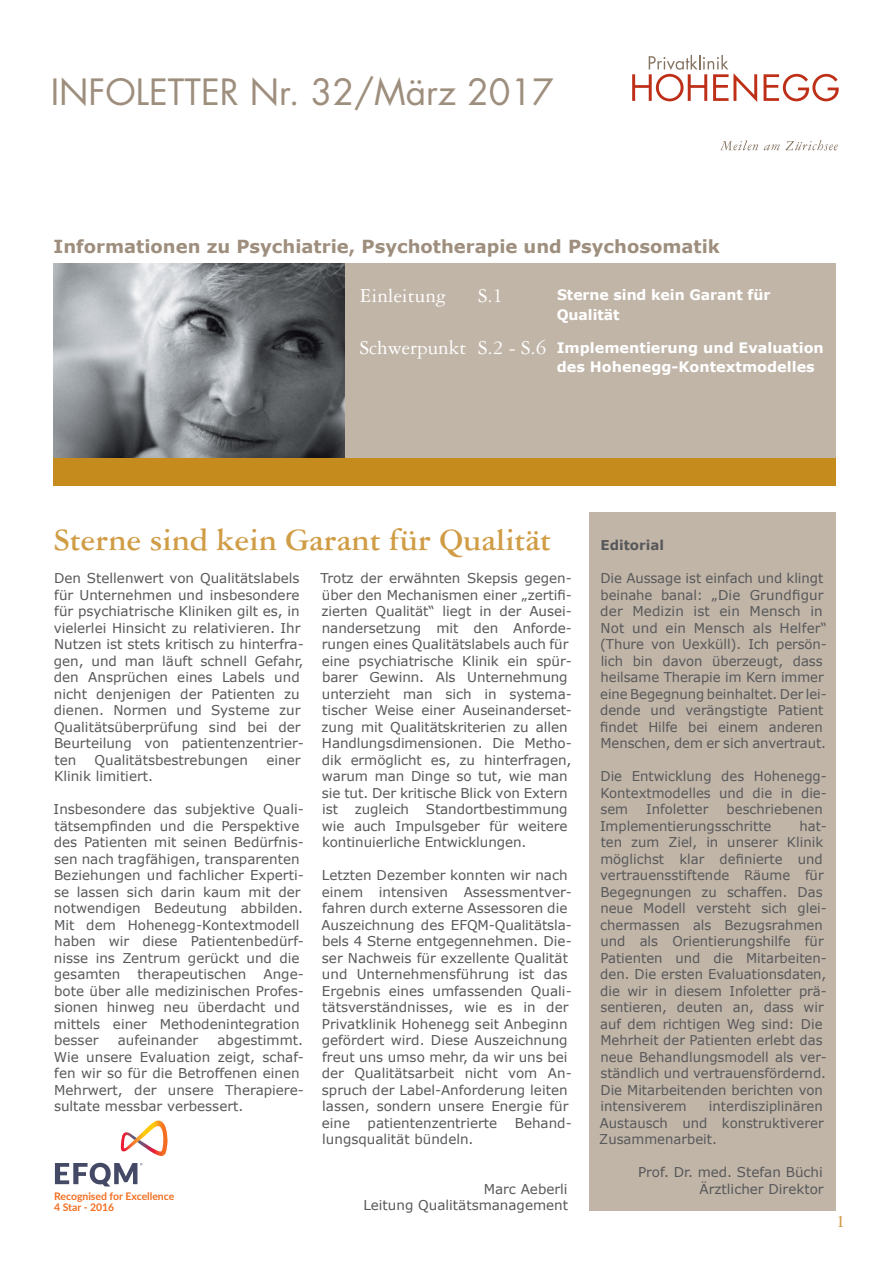
<style>
.page{position:relative;width:893px;height:1263px;background:#fff}
.page>*{position:absolute;margin:0;border:0;box-sizing:border-box;transform-origin:0 0}
.t1{font:35.25px "Futura";color:#9e8e7d}
.t2{font:700 33px "Garamond Three";color:#d09d46}
.t3{font:21px "Garamond Three";color:#fff}
.t4{font:700 18px "Verdana";color:#9e8e7d}
.t5{font:700 18px "Garamond Three";color:#d09d46}
.t6{font:700 14.4px/19.5px "Verdana";color:#fff}
.t7{font:13.5px/16.5px "Verdana";color:#57585a}
.t8{font:700 13.5px "Verdana";color:#57585a}
.t9{font:700 10.5px/10.6px "Lato";color:#f36e21}
</style>
<div class="page">
<div style="left:344px;top:264px;width:492px;height:204px;background:#c1b5a8"></div>
<div style="left:589px;top:512px;width:247px;height:698px;background:#c1b5a8"></div>
<img style="left:54px;top:264px;width:290px;height:194px">
<div style="left:54px;top:458px;width:782px;height:27px;background:#c58b1d"></div>
<svg style="left:55px;top:1163px;width:87px;height:23px"></svg>
<svg style="left:121px;top:1120px;width:47px;height:36px"></svg>
<svg style="left:720px;top:140px;width:38px;height:10px"></svg>
<svg style="left:764px;top:140px;width:74px;height:10px"></svg>
<svg style="left:632px;top:55px;width:125px;height:47px"></svg>
<svg style="left:764px;top:74px;width:75px;height:27px"></svg>
<h1 class="t1" style="left:51px;top:68px;width:505px">INFOLETTER Nr. 32/März 2017</h1>
<h3 class="t4" style="left:54px;top:235px;width:668px">Informationen zu Psychiatrie, Psychotherapie und Psychosomatik</h3>
<h3 class="t3" style="left:360px;top:284px;width:88px">Einleitung</h3>
<h3 class="t3" style="left:478px;top:284px;width:27px">S.1</h3>
<h3 class="t3" style="left:360px;top:337px;width:188px">Schwerpunkt S.2 - S.6</h3>
<p class="t6" style="left:557px;top:285px;width:215px">Sterne sind kein Garant für<br>Qualität</p>
<p class="t6" style="left:557px;top:338px;width:269px">Implementierung und Evaluation des Hohenegg-Kontextmodelles</p>
<h2 class="t2" style="left:53px;top:522px;width:499px">Sterne sind kein Garant für Qualität</h2>
<p class="t7" style="left:54px;top:570px;width:252px">Den Stellenwert von Qualitätslabels für Unternehmen und insbesondere für psychiatrische Kliniken gilt es, in vielerlei Hinsicht zu relativieren. Ihr Nutzen ist stets kritisch zu hinterfra&shy;gen, und man läuft schnell Gefahr, den Ansprüchen eines Labels und nicht denjenigen der Patienten zu dienen. Normen und Systeme zur Qualitätsüberprüfung sind bei der Beurteilung von patientenzentrier&shy;ten</p>
<p class="t7" style="left:95px;top:752px;width:155px">Qualitätsbestrebungen</p>
<p class="t7" style="left:266px;top:752px;width:36px">einer</p>
<p class="t7" style="left:54px;top:768px;width:101px">Klinik limitiert.</p>
<p class="t7" style="left:54px;top:801px;width:252px">Insbesondere das subjektive Quali&shy;tätsempfinden und die Perspektive des Patienten mit seinen Bedürfnis&shy;sen nach tragfähigen, transparenten<br>Beziehungen und fachlicher Experti&shy;se lassen sich darin kaum mit der notwendigen Bedeutung abbilden.<br>Mit dem Hohenegg-Kontextmodell haben wir diese Patientenbedürf&shy;nisse ins Zentrum gerückt und die gesamten</p>
<p class="t7" style="left:138px;top:966px;width:110px">therapeutischen</p>
<p class="t7" style="left:54px;top:966px;width:251px;text-indent:210px">Ange&shy;bote über alle medizinischen Profes&shy;sionen hinweg neu überdacht und mittels einer Methodenintegration besser</p>
<p class="t7" style="left:118px;top:1032px;width:82px">aufeinander</p>
<p class="t7" style="left:54px;top:1032px;width:252px;text-indent:164px">abgestimmt.<br>Wie unsere Evaluation zeigt, schaf&shy;fen wir so für die Betroffenen einen<br>Mehrwert, der unsere Therapiere&shy;sultate messbar verbessert.</p>
<p class="t9" style="left:54px;top:1190px;width:122px">Recognised for Excellence<br>4 Star - 2016</p>
<p class="t7" style="left:321px;top:570px;width:253px">Trotz der erwähnten Skepsis gegen&shy;über den Mechanismen einer „zertifi&shy;zierten Qualität“ liegt in der Ausei&shy;nandersetzung mit den Anforde&shy;rungen eines Qualitätslabels auch für eine psychiatrische Klinik ein spür&shy;barer Gewinn. Als Unternehmung unterzieht man sich in systema&shy;tischer Weise einer Auseinanderset&shy;zung mit Qualitätskriterien zu allen Handlungsdimensionen. Die Metho&shy;dik ermöglicht es, zu hinterfragen, warum man Dinge so tut, wie man sie tut. Der kritische Blick von Extern ist zugleich Standortbestimmung wie auch Impulsgeber für weitere kontinuierliche Entwicklungen.</p>
<p class="t7" style="left:321px;top:867px;width:252px">Letzten Dezember konnten wir nach einem intensiven Assessmentver&shy;fahren durch externe Assessoren die Auszeichnung des EFQM-Qualitätsla&shy;bels 4 Sterne entgegennehmen. Die&shy;ser Nachweis für exzellente Qualität und Unternehmensführung ist das Ergebnis eines umfassenden Quali&shy;tätsverständnisses, wie es in der Privatklinik Hohenegg seit Anbeginn gefördert wird. Diese Auszeichnung freut uns umso mehr, da wir uns bei der Qualitätsarbeit nicht vom An&shy;spruch der Label-Anforderung leiten lassen, sondern unsere Energie für eine</p>
<p class="t7" style="left:368px;top:1115px;width:131px">patientenzentrierte</p>
<p class="t7" style="left:515px;top:1115px;width:59px">Behand-</p>
<p class="t7" style="left:322px;top:1131px;width:153px">lungsqualität bündeln.</p>
<p class="t7" style="left:363px;top:1181px;width:206px;text-align:right">Marc Aeberli<br>Leitung Qualitätsmanagement</p>
<p class="t8" style="left:601px;top:537px;width:65px">Editorial</p>
<p class="t7" style="left:600px;top:570px;width:228px">Die Aussage ist einfach und klingt beinahe banal: „Die Grundfigur der Medizin ist ein Mensch in<br>Not und ein Mensch als Helfer“ (Thure von Uexküll). Ich persön&shy;lich bin davon überzeugt, dass heilsame Therapie im Kern immer eine Begegnung beinhaltet. Der lei&shy;dende und verängstigte Patient findet Hilfe bei einem anderen<br>Menschen, dem er sich anvertraut.</p>
<p class="t7" style="left:600px;top:768px;width:228px;text-align:justify">Die Entwicklung des Hohenegg-Kontextmodelles und die in die&shy;sem</p>
<p class="t7" style="left:646px;top:801px;width:64px">Infoletter</p>
<p class="t7" style="left:600px;top:801px;width:224px;text-indent:127px">beschriebenen<br>Implementierungsschritte</p>
<p class="t7" style="left:600px;top:818px;width:228px;text-indent:199px">hat&shy;ten zum Ziel, in unserer Klinik möglichst klar definierte und vertrauensstiftende Räume für<br>Begegnungen zu schaffen. Das neue Modell versteht sich glei&shy;chermassen als Bezugsrahmen und als Orientierungshilfe für<br>Patienten und die Mitarbeiten&shy;den. Die ersten Evaluationsdaten, die wir in diesem Infoletter prä&shy;sentieren, deuten an, dass wir auf dem richtigen Weg sind: Die<br>Mehrheit der Patienten erlebt das neue Behandlungsmodell als ver&shy;ständlich und vertrauensfördernd.<br>Die Mitarbeitenden berichten von intensiverem</p>
<p class="t7" style="left:599px;top:1098px;width:226px;text-align:justify;text-indent:110px">interdisziplinären Austausch und konstruktiverer Zusammenarbeit.</p>
<p class="t7" style="left:638px;top:1164px;width:187px;text-align:right">Prof. Dr. med. Stefan Büchi<br>Ärztlicher Direktor</p>
<h3 class="t5" style="left:836px;top:1211px;width:10px">1</h3>
</div>
